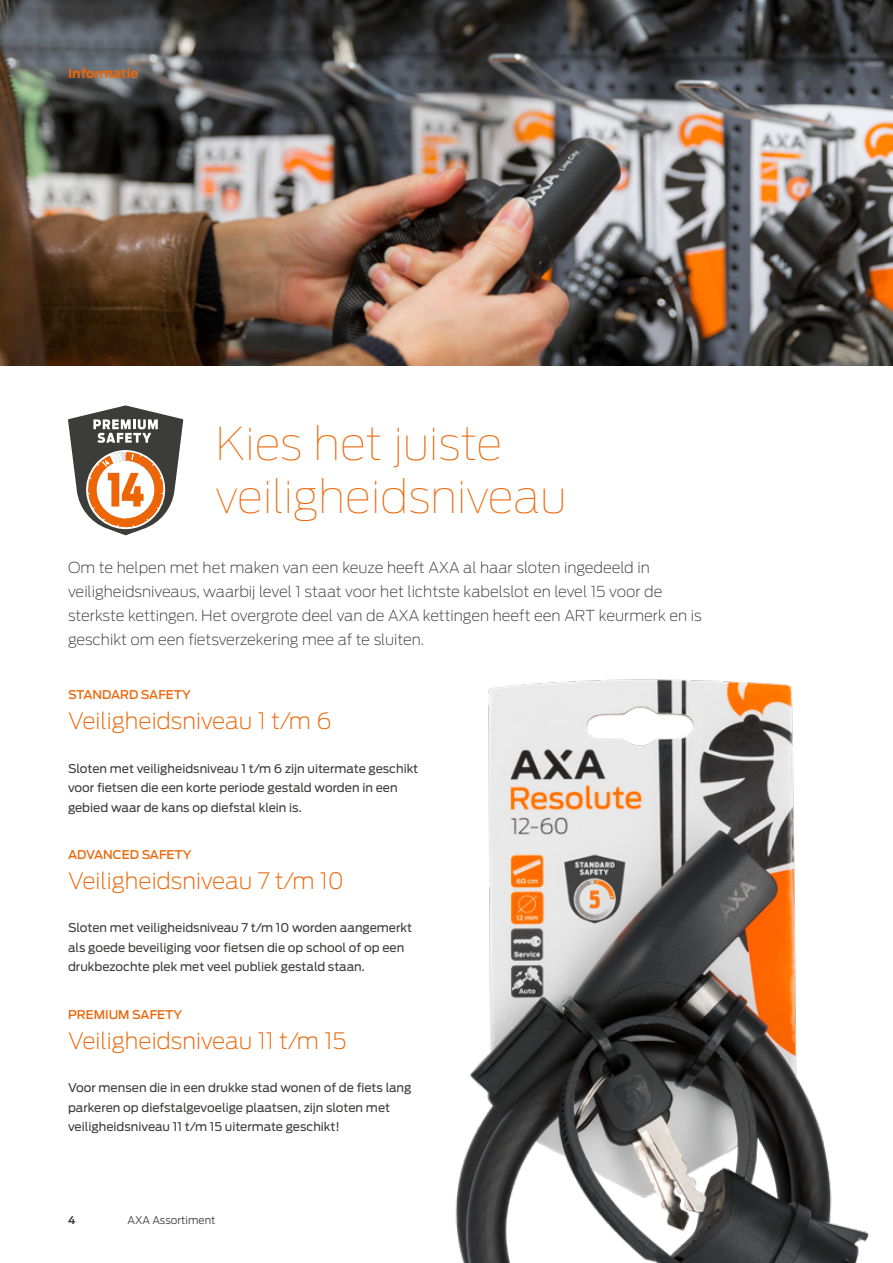
<style>
.page{position:relative;width:893px;height:1263px;background:#fff}
.page>*{position:absolute;margin:0;border:0;box-sizing:border-box;transform-origin:0 0}
.t1{font:100 45px/52.5px "Antenna";color:#ec6608}
.t2{font:200 22.5px "Antenna";color:#ec6608}
.t3{font:200 15px/24px "Antenna";color:#3c3c3b}
.t4{font:700 12.75px "Antenna";color:#ec6608}
.t5{font:12px/19.5px "Antenna";color:#3c3c3b}
.t6{font:500 12px "Antenna";color:#ec6608}
.t7{font:300 10.5px "Antenna";color:#3c3c3b}
.t8{font:700 10.5px "Antenna";color:#3c3c3b}
</style>
<div class="page">
<svg style="left:68px;top:405px;width:115px;height:130px"></svg>
<img style="left:455px;top:679px;width:414px;height:584px">
<img style="left:0;top:0;width:893px;height:366px">
<p class="t4" style="left:68px;top:66px;width:72px">Informatie</p>
<h1 class="t1" style="left:215px;top:418px;width:352px">Kies het juiste veiligheidsniveau</h1>
<p class="t3" style="left:68px;top:555px;width:635px">Om te helpen met het maken van een keuze heeft AXA al haar sloten ingedeeld in veiligheidsniveaus, waarbij level 1 staat voor het lichtste kabelslot en level 15 voor de sterkste kettingen. Het overgrote deel van de AXA kettingen heeft een ART keurmerk en is geschikt om een fietsverzekering mee af te sluiten.</p>
<p class="t6" style="left:68px;top:688px;width:124px">STANDARD SAFETY</p>
<h2 class="t2" style="left:68px;top:708px;width:265px">Veiligheidsniveau 1 t/m 6</h2>
<p class="t5" style="left:68px;top:758px;width:352px">Sloten met veiligheidsniveau 1 t/m 6 zijn uitermate geschikt voor fietsen die een korte periode gestald worden in een gebied waar de kans op diefstal klein is.</p>
<p class="t6" style="left:68px;top:848px;width:125px">ADVANCED SAFETY</p>
<h2 class="t2" style="left:68px;top:867px;width:278px">Veiligheidsniveau 7 t/m 10</h2>
<p class="t5" style="left:68px;top:918px;width:346px">Sloten met veiligheidsniveau 7 t/m 10 worden aangemerkt als goede beveiliging voor fietsen die op school of op een drukbezochte plek met veel publiek gestald staan.</p>
<p class="t6" style="left:68px;top:1007px;width:116px">PREMIUM SAFETY</p>
<h2 class="t2" style="left:68px;top:1027px;width:280px">Veiligheidsniveau 11 t/m 15</h2>
<p class="t5" style="left:68px;top:1078px;width:345px">Voor mensen die in een drukke stad wonen of de fiets lang parkeren op diefstalgevoelige plaatsen, zijn sloten met veiligheidsniveau 11 t/m 15 uitermate geschikt!</p>
<p class="t8" style="left:68px;top:1213px;width:9px">4</p>
<p class="t7" style="left:128px;top:1214px;width:89px">AXA Assortiment</p>
</div>
